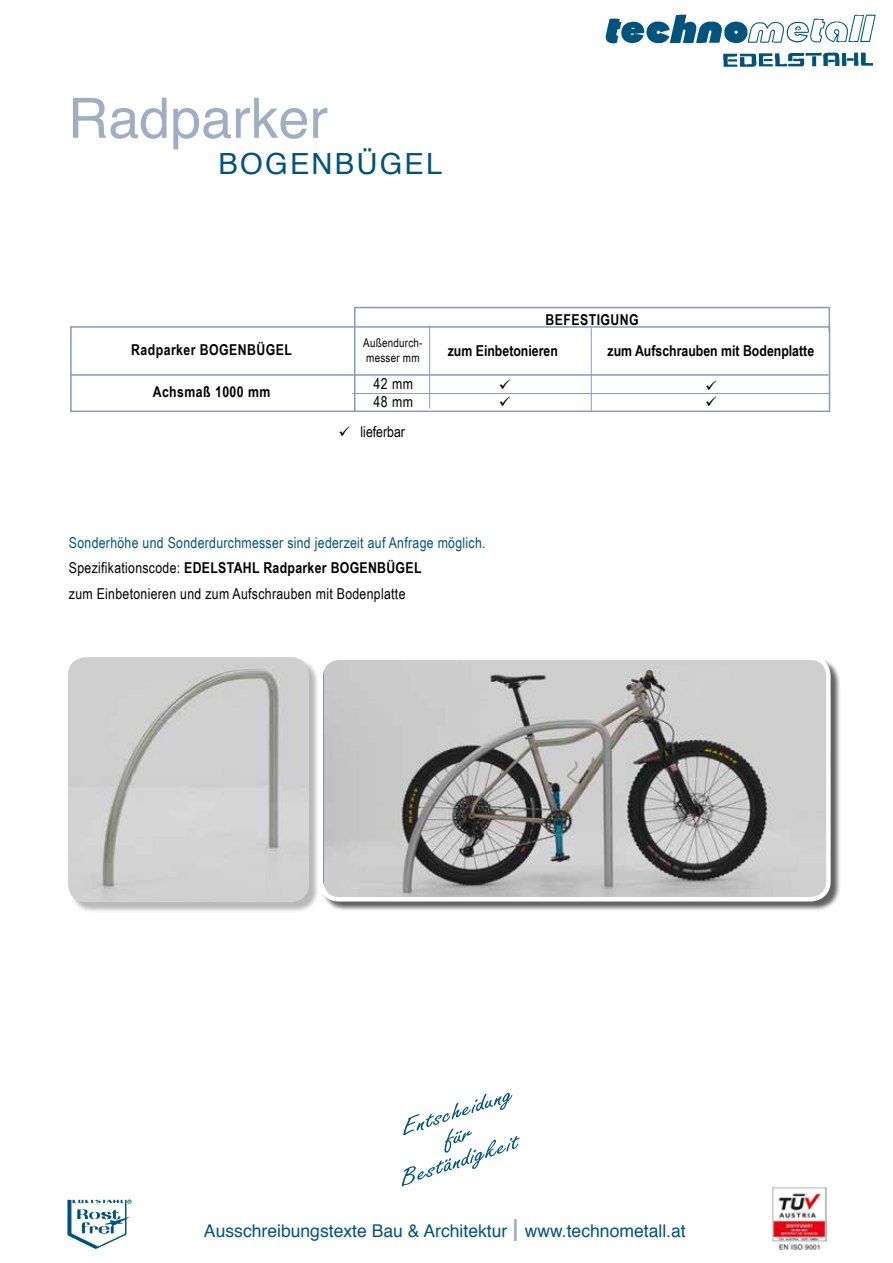
<style>
.page{position:relative;width:893px;height:1263px;background:#fff}
.page>*{position:absolute;margin:0;border:0;box-sizing:border-box;transform-origin:0 0}
.t1{font:55.65px "Helvetica";color:#9faec4}
.t2{font:29.1px "Helvetica";letter-spacing:.075em;color:#00537d}
.t3{font:17.55px "Helvetica";color:#00537d}
.t4{font:15px/25.5px "Arial Narrow";letter-spacing:.02em;color:#000}
.t5{font:700 15px "Arial Narrow";color:#000}
.t6{font:700 15px "Arial Narrow";letter-spacing:.03em;color:#000}
.t7{font:15px "Arial Narrow";color:#000}
.t8{font:12px/15px "Arial Narrow";letter-spacing:.02em;color:#000}
.s1{color:#00537d}
.s2{font-weight:700}
.s3{font-size:30.3px;color:#9faec4}
</style>
<div class="page">
<div style="left:320px;top:657px;width:521px;height:255px;background:#000;opacity:.62"></div>
<img style="left:324px;top:658px;width:504px;height:241px">
<div style="left:319px;top:655px;width:512px;height:246px;border:4px solid #fff;border-radius:18px"></div>
<div style="left:69px;top:658px;width:250px;height:255px;background:#000;opacity:.28"></div>
<img style="left:68px;top:657px;width:241px;height:245px">
<img style="left:605px;top:14px;width:271px;height:30px">
<img style="left:723px;top:52px;width:150px;height:15px">
<svg style="left:402px;top:1093px;width:118px;height:93px"></svg>
<img style="left:772px;top:1187px;width:55px;height:63px">
<img style="left:67px;top:1199px;width:65px;height:51px">
<div style="left:70px;top:326px;width:760px;height:86px;border:2px solid #869cb7"></div>
<hr style="left:71px;top:374px;width:757px;height:2px;background:#869cb7">
<hr style="left:354px;top:307px;width:475px;height:1px;background:#869cb7">
<hr style="left:354px;top:307px;width:1px;height:104px;background:#869cb7">
<hr style="left:352px;top:393px;width:478px;height:1px;background:#869cb7">
<hr style="left:828px;top:307px;width:2px;height:25px;background:#869cb7">
<hr style="left:591px;top:328px;width:1px;height:83px;background:#869cb7">
<hr style="left:429px;top:326px;width:1px;height:82px;background:#869cb7">
<h1 class="t1" style="left:68px;top:75px;width:261px">Radparker</h1>
<h2 class="t2" style="left:219px;top:141px;width:225px">BOGENBÜGEL</h2>
<p class="t6" style="left:545px;top:308px;width:95px">BEFESTIGUNG</p>
<p class="t6" style="left:131px;top:339px;width:162px">Radparker BOGENBÜGEL</p>
<p class="t6" style="left:153px;top:380px;width:119px">Achsmaß 1000 mm</p>
<p class="t8" style="left:363px;top:335px;width:61px">Außendurch&shy;messer mm</p>
<p class="t4" style="left:374px;top:374px;width:41px;line-height:18px">42 mm<br>48 mm</p>
<p class="t7" style="left:338px;top:420px;width:68px">✓ lieferbar</p>
<p class="t5" style="left:448px;top:340px;width:112px">zum Einbetonieren</p>
<p class="t4" style="left:69px;top:529px;width:418px"><span class="s1">Sonderhöhe und Sonderdurchmesser sind jederzeit auf Anfrage möglich.<br></span>Spezifikationscode: <span class="s2">EDELSTAHL Radparker BOGENBÜGEL<br></span>zum Einbetonieren und zum Aufschrauben mit Bodenplatte</p>
<p class="t5" style="left:607px;top:340px;width:208px">zum Aufschrauben mit Bodenplatte</p>
<p class="t3" style="left:204px;top:1217px;width:483px">Ausschreibungstexte Bau &amp; Architektur <span class="s3">l</span> www.technometall.at</p>
</div>
